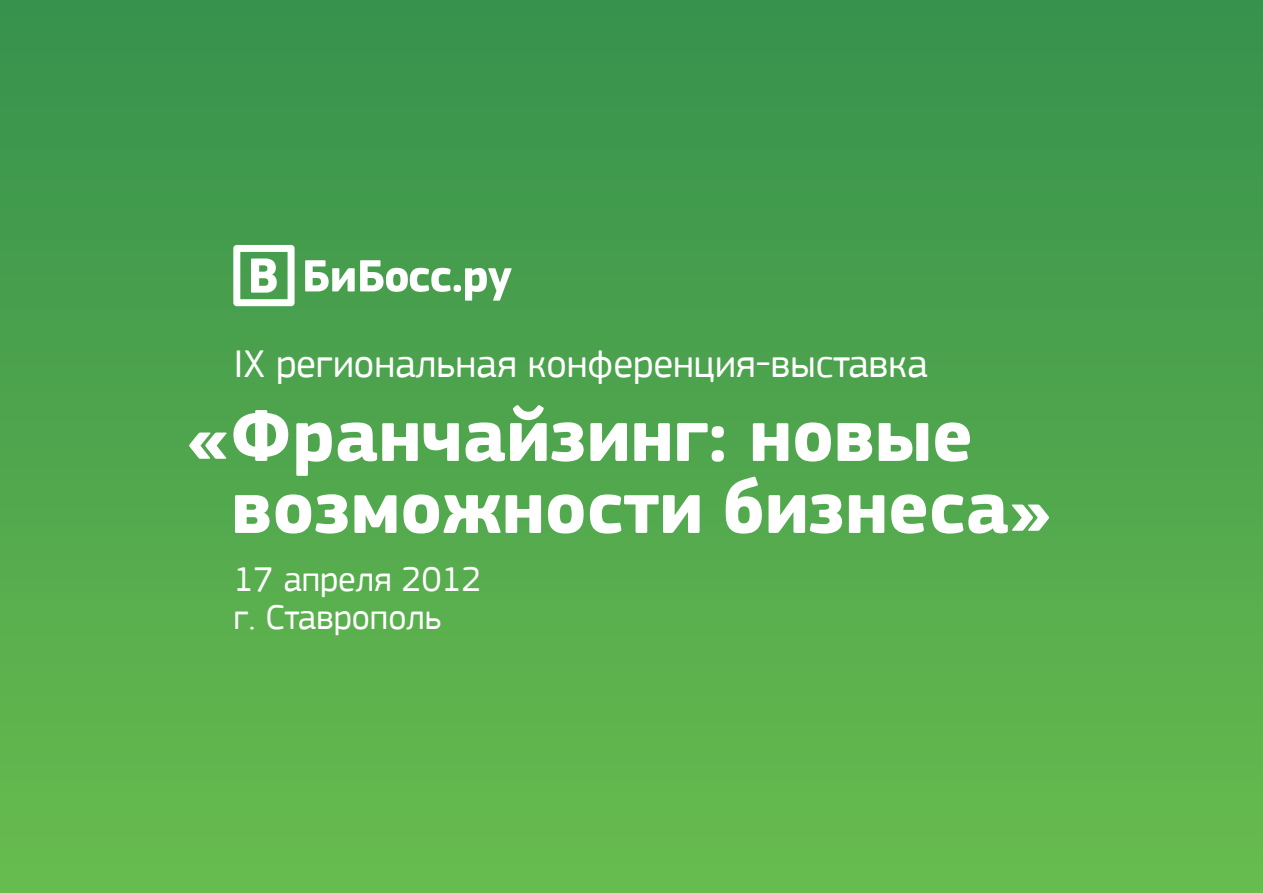
<style>
.page{position:relative;width:1263px;height:893px;background:#fff}
.page>*{position:absolute;margin:0;border:0;box-sizing:border-box;transform-origin:0 0}
.t1{font:700 76.5px/72px "PF Square Sans Pro";color:#fff}
.t2{font:40.5px "PF Square Sans Pro";color:#fff}
.t3{font:36px/37.5px "PF Square Sans Pro";color:#fff}
</style>
<div class="page">
<div style="left:0;top:0;width:1263px;height:893px;background:linear-gradient(to bottom,#37914d,#69bc4e)"></div>
<svg style="left:305px;top:260px;width:207px;height:41px"></svg>
<svg style="left:233px;top:245px;width:62px;height:61px"></svg>
<p class="t2" style="left:234px;top:340px;width:696px">IX региональная конференция-выставка</p>
<p class="t1" style="left:231px;top:402px;width:822px;text-indent:-45px">«Франчайзинг: новые возможности бизнеса»</p>
<p class="t3" style="left:234px;top:561px;width:250px">17 апреля 2012 г. Ставрополь</p>
</div>
